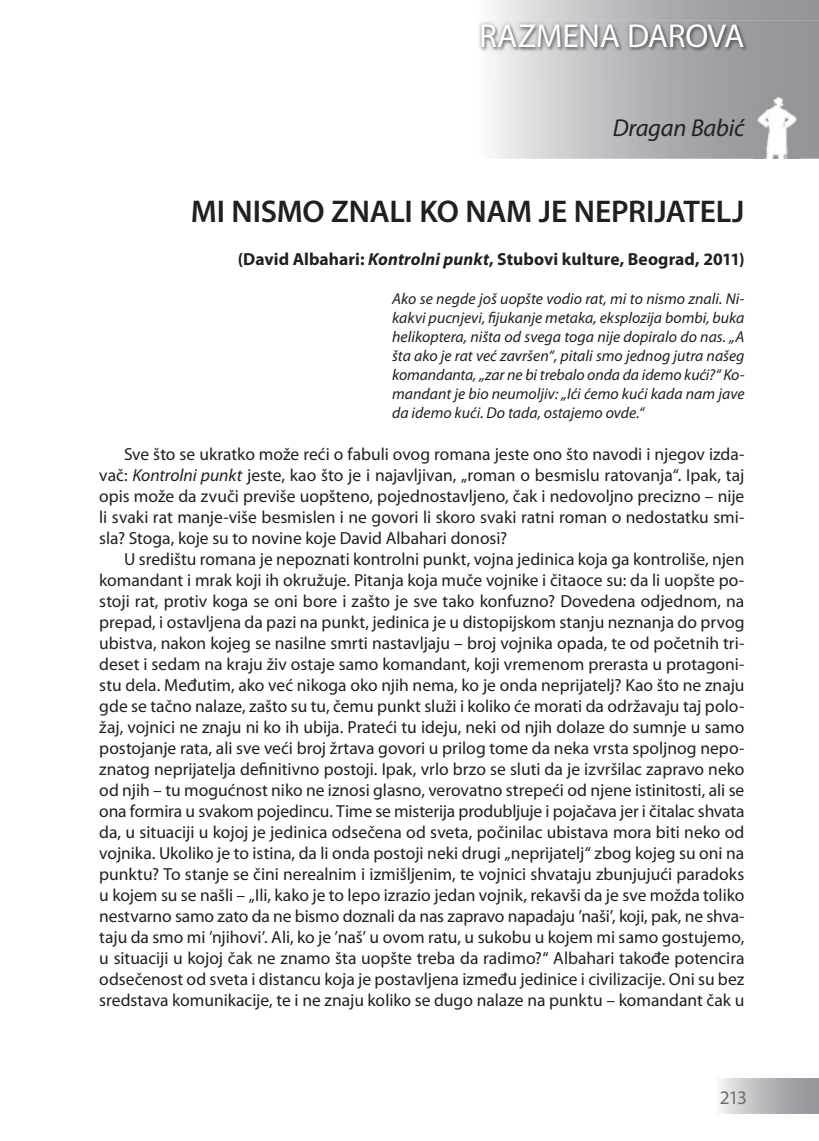
<style>
.page{position:relative;width:819px;height:1141px;background:#fff}
.page>*{position:absolute;margin:0;border:0;box-sizing:border-box;transform-origin:0 0}
.t1{font:33.25px "Myriad Pro";letter-spacing:-.015em;color:#fff}
.t2{font:600 31.5px "Myriad Pro";letter-spacing:-.005em;color:#231f20}
.t3{font:italic 24.5px "Myriad Pro";letter-spacing:-.01em;color:#231f20}
.t4{font:19.25px "Myriad Pro";color:#6c6d70}
.t5{font:17.5px/21px "Myriad Pro";color:#231f20;text-align:justify}
.t6{font:700 17.5px "Myriad Pro";letter-spacing:.005em;color:#231f20}
.t7{font:italic 15.75px/18.9px "Myriad Pro";color:#231f20;text-align:justify}
.s1{font-style:italic}
</style>
<div class="page">
<div style="left:714px;top:1079px;width:105px;height:35px;background:linear-gradient(to right,#efeff1,#88898e)"></div>
<svg style="left:493px;top:0;width:326px;height:159px;background:#b7b9bb"></svg>
<img style="left:481px;top:77px;width:338px;height:1px">
<img style="left:479px;top:20px;width:340px;height:30px">
<img style="left:481px;top:24px;width:338px;height:53px">
<img style="left:754px;top:95px;width:45px;height:64px">
<h1 class="t1" style="left:479px;top:18px;width:267px">RAZMENA DAROVA</h1>
<h3 class="t3" style="left:612px;top:115px;width:133px">Dragan Babić</h3>
<h2 class="t2" style="left:191px;top:194px;width:555px">MI NISMO ZNALI KO NAM JE NEPRIJATELJ</h2>
<p class="t6" style="left:238px;top:249px;width:508px">(David Albahari: <span class="s1">Kontrolni punkt</span>, Stubovi kulture, Beograd, 2011)</p>
<p class="t7" style="left:392px;top:290px;width:354px">Ako se ne gde još uopšte vo dio rat, mi to ni smo zna li. Ni&shy;ka kvi puc nje vi, fiju ka nje me ta ka, eks plo zi ja bom bi, bu ka he li kop te ra, niš ta od sve ga to ga ni je do pi ra lo do nas. „A šta ako je rat već za vr šen“, pi ta li smo jed nog ju tra na šeg ko man dan ta, „zar ne bi tre ba lo on da da ide mo ku ći?“ Ko&shy;man dant je bio ne u mo ljiv: „Ići će mo ku ći ka da nam ja ve da ide mo ku ći. Do ta da, osta je mo ov de.“</p>
<p class="t5" style="left:99px;top:443px;width:646px;text-indent:25px">Sve što se ukrat ko mo že re ći o fa bu li ovog ro ma na je ste ono što na vo di i nje gov iz da&shy;vač: <span class="s1">Kon trol ni punkt</span> je ste, kao što je i na ja vlji van, „ro man o be smi slu ra to va nja“. Ipak, taj opis mo že da zvu či pre vi še uopšte no, po jed no sta vlje no, čak i ne do volj no pre ci zno – ni je li sva ki rat ma nje-vi še be smi slen i ne go vo ri li sko ro sva ki rat ni ro man o ne do stat ku smi&shy;sla? Sto ga, ko je su to no vi ne ko je Da vid Al ba ha ri do no si?</p>
<p class="t5" style="left:99px;top:548px;width:646px;text-indent:25px">U sre diš tu ro ma na je ne po zna ti kon trol ni punkt, voj na je di ni ca ko ja ga kon tro li še, njen ko man dant i mrak ko ji ih okru žu je. Pi ta nja ko ja mu če voj ni ke i či ta o ce su: da li uopšte po&shy;sto ji rat, pro tiv ko ga se oni bo re i zaš to je sve ta ko kon fu zno? Do ve de na od jed nom, na pre pad, i osta vlje na da pa zi na punkt, je di ni ca je u dis to pij skom sta nju ne zna nja do pr vog ubi stva, na kon ko jeg se na sil ne smr ti na sta vlja ju – broj voj ni ka opa da, te od po čet nih tri&shy;de set i se dam na kra ju živ osta je sa mo ko man dant, ko ji vre me nom pre ra sta u pro ta go ni&shy;stu de la. Me đu tim, ako već ni ko ga oko njih ne ma, ko je on da ne pri ja telj? Kao što ne zna ju gde se tač no na la ze, zaš to su tu, če mu punkt slu ži i ko li ko će mo ra ti da odr ža va ju taj po lo&shy;žaj, voj ni ci ne zna ju ni ko ih ubi ja. Pra te ći tu ide ju, ne ki od njih do la ze do sum nje u sa mo po sto ja nje ra ta, ali sve ve ći broj žr ta va go vo ri u pri log to me da ne ka vr sta spolj nog ne po&shy;zna tog ne pri ja te lja de fini tiv no po sto ji. Ipak, vr lo br zo se slu ti da je iz vr ši lac za pra vo ne ko od njih – tu mo guć nost ni ko ne iz no si gla sno, ve ro vat no stre pe ći od nje ne isti ni to sti, ali se ona for mi ra u sva kom po je din cu. Ti me se mi ste ri ja pro du blju je i po ja ča va jer i či ta lac shva ta da, u si tu a ci ji u ko joj je je di ni ca od se če na od sve ta, po či ni lac ubi sta va mo ra bi ti ne ko od voj ni ka. Uko li ko je to isti na, da li on da po sto ji ne ki dru gi „ne pri ja telj“ zbog ko jeg su oni na punk tu? To sta nje se či ni ne re al nim i iz miš lje nim, te voj ni ci shva ta ju zbu nju ju ći pa ra doks u ko jem su se naš li – „Ili, ka ko je to le po iz ra zio je dan voj nik, re kav ši da je sve mo žda to li ko ne stvar no sa mo za to da ne bi smo do zna li da nas za pra vo na pa da ju ’na ši’, ko ji, pak, ne shva&shy;ta ju da smo mi ’nji ho vi’. Ali, ko je ’naš’ u ovom ra tu, u su ko bu u ko jem mi sa mo go stu je mo, u si tu a ci ji u ko joj čak ne zna mo šta uopšte tre ba da ra di mo?“ Al ba ha ri ta ko đe po ten ci ra od se če nost od sve ta i dis tan cu ko ja je po sta vlje na iz me đu je di ni ce i ci vi li za ci je. Oni su bez sred sta va ko mu ni ka ci je, te i ne zna ju ko li ko se du go na la ze na punk tu – ko man dant čak u</p>
<p class="t4" style="left:719px;top:1087px;width:29px">213</p>
</div>
